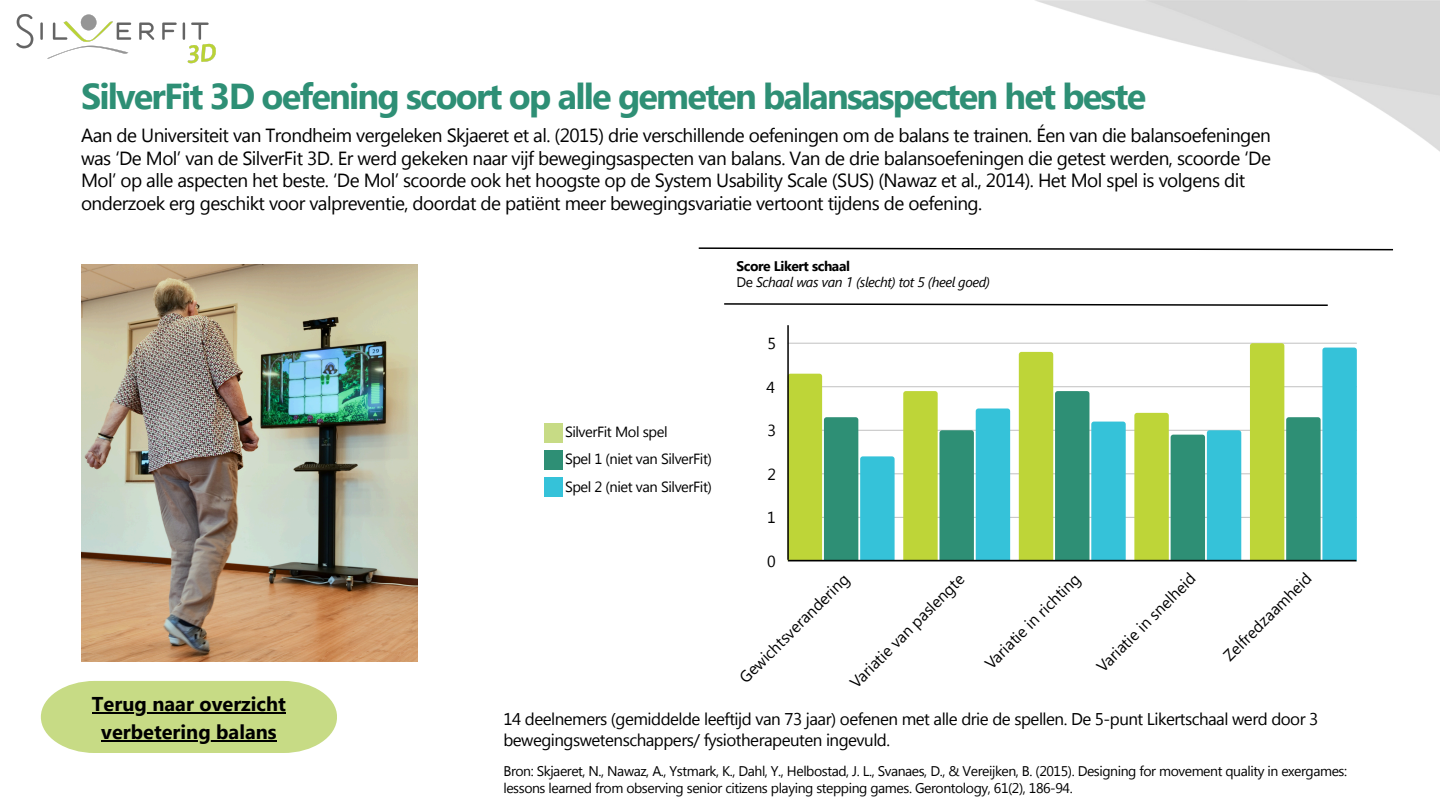
<style>
.page{position:relative;width:1440px;height:810px;background:#fff}
.page>*{position:absolute;margin:0;border:0;box-sizing:border-box;transform-origin:0 0}
.t1{font:700 36px "Segoe UI";letter-spacing:-.05em;color:#2e8f75}
.t2{font:700 20px/27.8px "Segoe UI";color:#000;text-align:center}
.t3{font:19px/22.5px "Segoe UI";letter-spacing:-.03em;color:#000}
.t4{font:17px/20.2px "Segoe UI";letter-spacing:-.03em;color:#000}
.t5{font:16px "Segoe UI";color:#000}
.t6{font:14.7px/27.4px "Segoe UI";letter-spacing:-.03em;color:#000}
.t7{font:14px/16.5px "Segoe UI";letter-spacing:-.03em;color:#000}
.t8{font:italic 13.9px "Segoe UI";letter-spacing:-.03em;color:#000}
.t9{font:700 13.9px "Segoe UI";letter-spacing:-.03em;color:#000}
.s1{font-style:normal}
</style>
<div class="page">
<hr style="left:788px;top:561px;width:569px;height:1px;background:#858585">
<hr style="left:788px;top:517px;width:569px;height:1px;background:#000;opacity:.25">
<hr style="left:788px;top:474px;width:569px;height:1px;background:#000;opacity:.25">
<hr style="left:788px;top:430px;width:569px;height:1px;background:#cecece">
<hr style="left:788px;top:387px;width:569px;height:1px;background:#f0f0f0">
<hr style="left:788px;top:343px;width:569px;height:1px;background:#d3d3d3">
<svg style="left:789px;top:374px;width:106px;height:186px"></svg>
<svg style="left:903px;top:391px;width:107px;height:169px;background:#7cc491"></svg>
<svg style="left:1019px;top:352px;width:107px;height:208px"></svg>
<svg style="left:1134px;top:413px;width:107px;height:147px;background:#77c18e"></svg>
<svg style="left:1250px;top:343px;width:107px;height:218px;background:#7dc695"></svg>
<svg style="left:698px;top:247px;width:695px;height:4px"></svg>
<hr style="left:788px;top:560px;width:568px;height:1px;background:#000">
<hr style="left:787px;top:325px;width:2px;height:235px;background:#000">
<svg style="left:724px;top:303px;width:604px;height:3px"></svg>
<div style="left:544px;top:423px;width:19px;height:19px;background:#c7db85"></div>
<div style="left:544px;top:450px;width:19px;height:20px;background:#2e8f75"></div>
<div style="left:544px;top:478px;width:19px;height:19px;background:#35c2d9"></div>
<img style="left:81px;top:264px;width:337px;height:398px">
<img style="left:16px;top:14px;width:200px;height:50px">
<svg style="left:41px;top:681px;width:296px;height:72px;background:#cbdd8e"></svg>
<hr style="left:92px;top:712px;width:120px;height:2px;background:#000">
<hr style="left:212px;top:712px;width:74px;height:2px;background:#000">
<hr style="left:101px;top:740px;width:176px;height:2px;background:#000">
<h2 class="t1" style="left:81px;top:70px;width:1067px">SilverFit 3D oefening scoort op alle gemeten balansaspecten het beste</h2>
<p class="t3" style="left:81px;top:123px;width:1191px">Aan de Universiteit van Trondheim vergeleken Skjaeret et al. (2015) drie verschillende oefeningen om de balans te trainen. Éen van die balansoefeningen was ‘De Mol’ van de SilverFit 3D. Er werd gekeken naar vijf bewegingsaspecten van balans. Van de drie balansoefeningen die getest werden, scoorde ‘De Mol’ op alle aspecten het beste. ‘De Mol’ scoorde ook het hoogste op de System Usability Scale (SUS) (Nawaz et al., 2014). Het Mol spel is volgens dit onderzoek erg geschikt voor valpreventie, doordat de patiënt meer bewegingsvariatie vertoont tijdens de oefening.</p>
<h4 class="t9" style="left:736px;top:256px;width:115px">Score Likert schaal</h4>
<h4 class="t8" style="left:736px;top:272px;width:255px"><span class="s1">De</span> Schaal was van 1 (slecht) tot 5 (heel goed)</h4>
<p class="t5" style="left:767px;top:332px;width:10px">5</p>
<p class="t2" style="left:92px;top:689px;width:196px">Terug naar overzicht verbetering balans</p>
<p class="t6" style="left:565px;top:417px;width:149px">SilverFit Mol spel<br>Spel 1 (niet van SilverFit)<br>Spel 2 (niet van SilverFit)</p>
<p class="t5" style="left:767px;top:375px;width:10px">4</p>
<p class="t5" style="left:767px;top:419px;width:10px">3</p>
<p class="t5" style="left:767px;top:463px;width:10px">2</p>
<p class="t5" style="left:767px;top:506px;width:10px">1</p>
<p class="t5" style="left:767px;top:550px;width:10px">0</p>
<p class="t5" style="left:845px;top:677px;width:155px;rotate:-45deg">Variatie van paslengte</p>
<p class="t5" style="left:980px;top:658px;width:129px;rotate:-45deg">Variatie in richting</p>
<p class="t5" style="left:1091px;top:661px;width:134px;rotate:-45deg">Variatie in snelheid</p>
<p class="t5" style="left:1218px;top:650px;width:119px;rotate:-45deg">Zelfredzaamheid</p>
<p class="t5" style="left:734px;top:672px;width:149px;rotate:-45deg">Gewichtsverandering</p>
<h4 class="t4" style="left:503px;top:708px;width:817px">14 deelnemers (gemiddelde leeftijd van 73 jaar) oefenen met alle drie de spellen. De 5-punt Likertschaal werd door 3 bewegingswetenschappers/ fysiotherapeuten ingevuld.</h4>
<h4 class="t7" style="left:503px;top:762px;width:845px">Bron: Skjaeret, N., Nawaz, A., Ystmark, K., Dahl, Y., Helbostad, J. L., Svanaes, D., &amp; Vereijken, B. (2015). Designing for movement quality in exergames: lessons learned from observing senior citizens playing stepping games. Gerontology, 61(2), 186-94.</h4>
</div>
